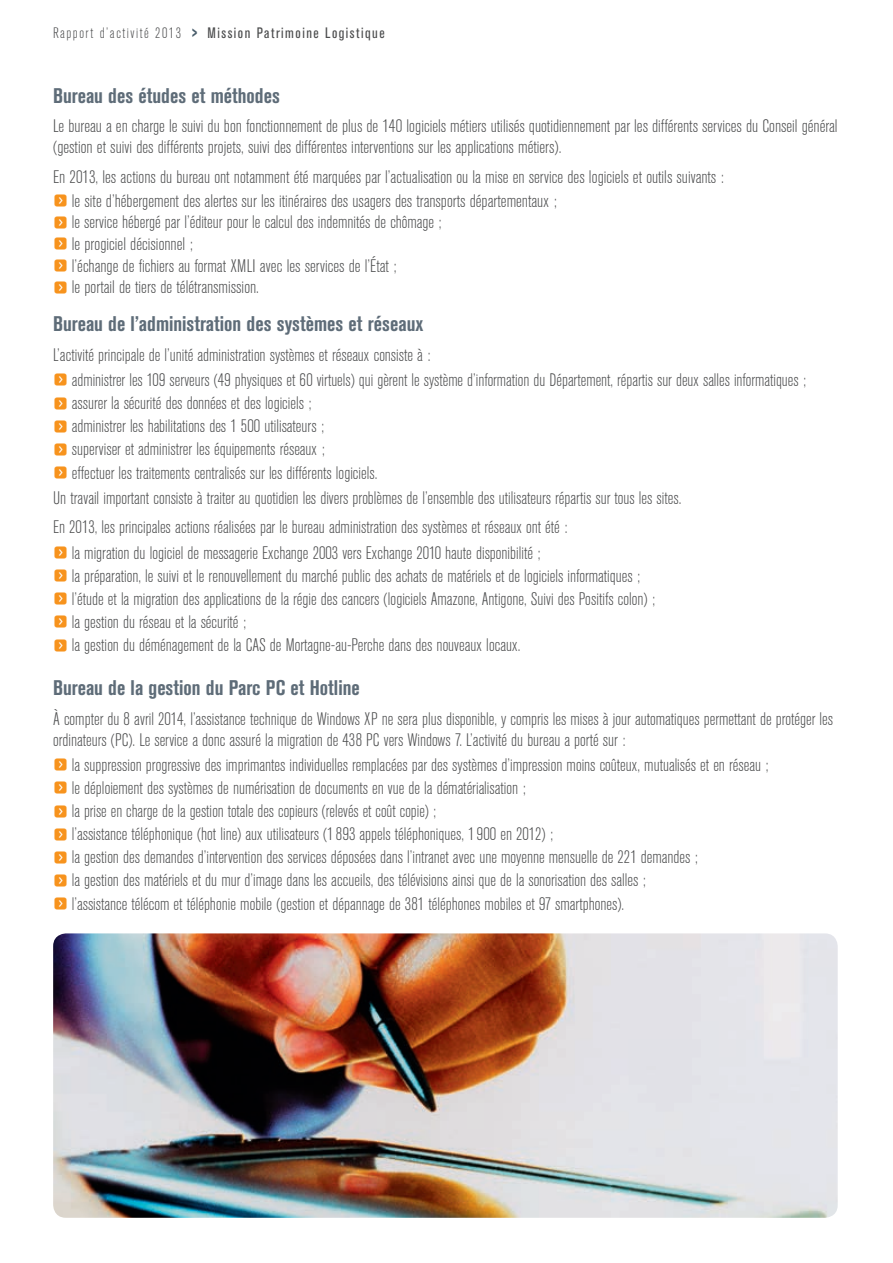
<style>
.page{position:relative;width:893px;height:1263px;background:#fff}
.page>*{position:absolute;margin:0;border:0;box-sizing:border-box;transform-origin:0 0}
.t1{font:700 condensed 21px "Akzidenz Grotesk BE";color:#5e6c78}
.t2{font:300 condensed 18px/23.1px "Akzidenz Grotesk BE";color:#4b4c4d}
.t3{font:condensed 15px "Akzidenz Grotesk BE";letter-spacing:.1em;color:#4b4c4d}
.s1{font-weight:300}
.s2{font-weight:800;font-stretch:normal;color:#475c6a}
</style>
<div class="page">
<img style="left:53px;top:933px;width:785px;height:285px">
<p class="t3" style="left:53px;top:25px;width:333px"><span class="s1">Rapport d’activité 2013</span> <span class="s2">&gt;</span> Mission Patrimoine Logistique</p>
<p class="t1" style="left:53px;top:84px;width:228px">Bureau des études et méthodes</p>
<p class="t2" style="left:53px;top:116px;width:786px;line-height:21px">Le bureau a en charge le suivi du bon fonctionnement de plus de 140 logiciels métiers utilisés quotidiennement par les différents services du Conseil général (gestion et suivi des différents projets, suivi des différentes interventions sur les applications métiers).</p>
<p class="t2" style="left:53px;top:165px;width:672px;line-height:23.7px">En 2013, les actions du bureau ont notamment été marquées par l’actualisation ou la mise en service des logiciels et outils suivants : <sub>f</sub> le site d’hébergement des alertes sur les itinéraires des usagers des transports départementaux ;</p>
<p class="t2" style="left:53px;top:212px;width:390px;line-height:21.6px"><sub>f</sub> le service hébergé par l’éditeur pour le calcul des indemnités de chômage ; <sub>f</sub> le progiciel décisionnel ;<br><sub>f</sub> l’échange de fichiers au format XMLI avec les services de l’État ;<br><sub>f</sub> le portail de tiers de télétransmission.</p>
<p class="t1" style="left:53px;top:312px;width:372px">Bureau de l’administration des systèmes et réseaux</p>
<p class="t2" style="left:53px;top:342px;width:754px;line-height:25.2px">L’activité principale de l’unité administration systèmes et réseaux consiste à :<br><sub>f</sub> administrer les 109 serveurs (49 physiques et 60 virtuels) qui gèrent le système d’information du Département, répartis sur deux salles informatiques ;</p>
<p class="t2" style="left:53px;top:392px;width:326px"><sub>f</sub> assurer la sécurité des données et des logiciels ;<br><sub>f</sub> administrer les habilitations des 1 500 utilisateurs ;<br><sub>f</sub> superviser et administrer les équipements réseaux ;<br><sub>f</sub> effectuer les traitements centralisés sur les différents logiciels.</p>
<p class="t2" style="left:53px;top:483px;width:630px;line-height:29.5px">Un travail important consiste à traiter au quotidien les divers problèmes de l’ensemble des utilisateurs répartis sur tous les sites.<br>En 2013, les principales actions réalisées par le bureau administration des systèmes et réseaux ont été :</p>
<p class="t2" style="left:53px;top:541px;width:603px"><sub>f</sub> la migration du logiciel de messagerie Exchange 2003 vers Exchange 2010 haute disponibilité ;<br><sub>f</sub> la préparation, le suivi et le renouvellement du marché public des achats de matériels et de logiciels informatiques ; <sub>f</sub> l’étude et la migration des applications de la régie des cancers (logiciels Amazone, Antigone, Suivi des Positifs colon) ; <sub>f</sub> la gestion du réseau et la sécurité ;<br><sub>f</sub> la gestion du déménagement de la CAS de Mortagne-au-Perche dans des nouveaux locaux.</p>
<p class="t1" style="left:53px;top:676px;width:308px">Bureau de la gestion du Parc PC et Hotline</p>
<p class="t2" style="left:53px;top:708px;width:781px;line-height:21px">À compter du 8 avril 2014, l’assistance technique de Windows XP ne sera plus disponible, y compris les mises à jour automatiques permettant de protéger les ordinateurs (PC). Le service a donc assuré la migration de 438 PC vers Windows 7. L’activité du bureau a porté sur :</p>
<p class="t2" style="left:53px;top:754px;width:717px"><sub>f</sub> la suppression progressive des imprimantes individuelles remplacées par des systèmes d’impression moins coûteux, mutualisés et en réseau ; <sub>f</sub> le déploiement des systèmes de numérisation de documents en vue de la dématérialisation ;<br><sub>f</sub> la prise en charge de la gestion totale des copieurs (relevés et coût copie) ;<br><sub>f</sub> l’assistance téléphonique (hot line) aux utilisateurs (1893 appels téléphoniques, 1900 en 2012) ;<br><sub>f</sub> la gestion des demandes d’intervention des services déposées dans l’intranet avec une moyenne mensuelle de 221 demandes ;<br><sub>f</sub> la gestion des matériels et du mur d’image dans les accueils, des télévisions ainsi que de la sonorisation des salles ;<br><sub>f</sub> l’assistance télécom et téléphonie mobile (gestion et dépannage de 381 téléphones mobiles et 97 smartphones).</p>
</div>
